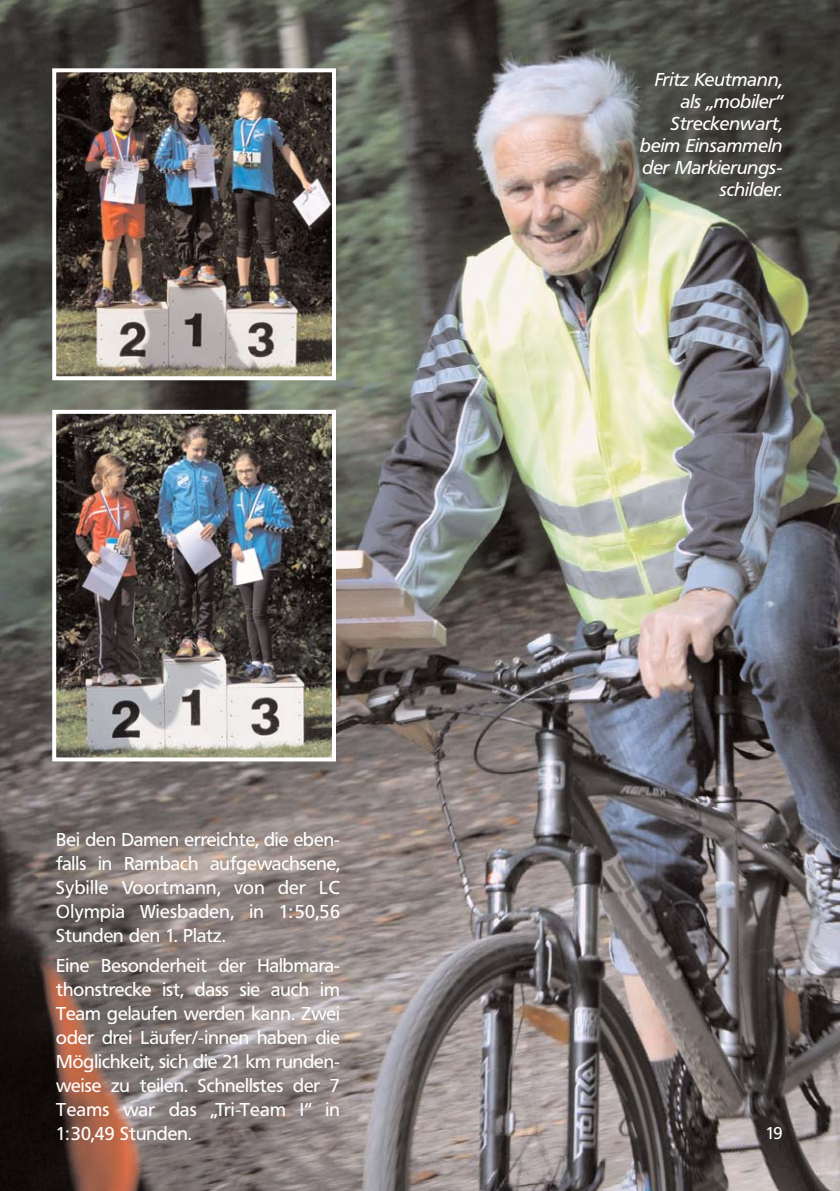
<style>
.page{position:relative;width:840px;height:1191px;background:#fff}
.page>*{position:absolute;margin:0;border:0;box-sizing:border-box;transform-origin:0 0}
.t1{font:18.4px/24px "Frutiger BQ";color:#fff;text-align:justify}
.t2{font:italic 18.4px/22px "Frutiger BQ";color:#fff;text-align:right}
.t3{font:17px "Frutiger BQ";color:#fff}
</style>
<div class="page">
<img style="left:0;top:0;width:839px;height:1191px">
<img style="left:57px;top:73px;width:274px;height:302px">
<div style="left:52px;top:68px;width:284px;height:312px;border:4px solid #fff"></div>
<img style="left:57px;top:415px;width:274px;height:341px">
<div style="left:52px;top:410px;width:284px;height:351px;border:4px solid #fff"></div>
<p class="t1" style="left:56px;top:828px;width:285px">Bei den Damen erreichte, die eben&shy;falls in Rambach aufgewachsene, Sybille Voortmann, von der LC Olympia Wiesbaden, in 1:50,56<br>Stunden den 1. Platz.</p>
<p class="t1" style="left:56px;top:954px;width:285px">Eine Besonderheit der Halbmara&shy;thonstrecke ist, dass sie auch im Team gelaufen werden kann. Zwei oder drei Läufer/-innen haben die Möglichkeit, sich die 21 km runden&shy;weise zu teilen. Schnellstes der 7<br>Teams war das „Tri-Team I“ in 1:30,49 Stunden.</p>
<p class="t2" style="left:640px;top:70px;width:144px">Fritz Keutmann, als „mobiler“<br>Streckenwart, beim Einsammeln der Markierungs&shy;schilder.</p>
<p class="t3" style="left:765px;top:1124px;width:19px">19</p>
</div>
